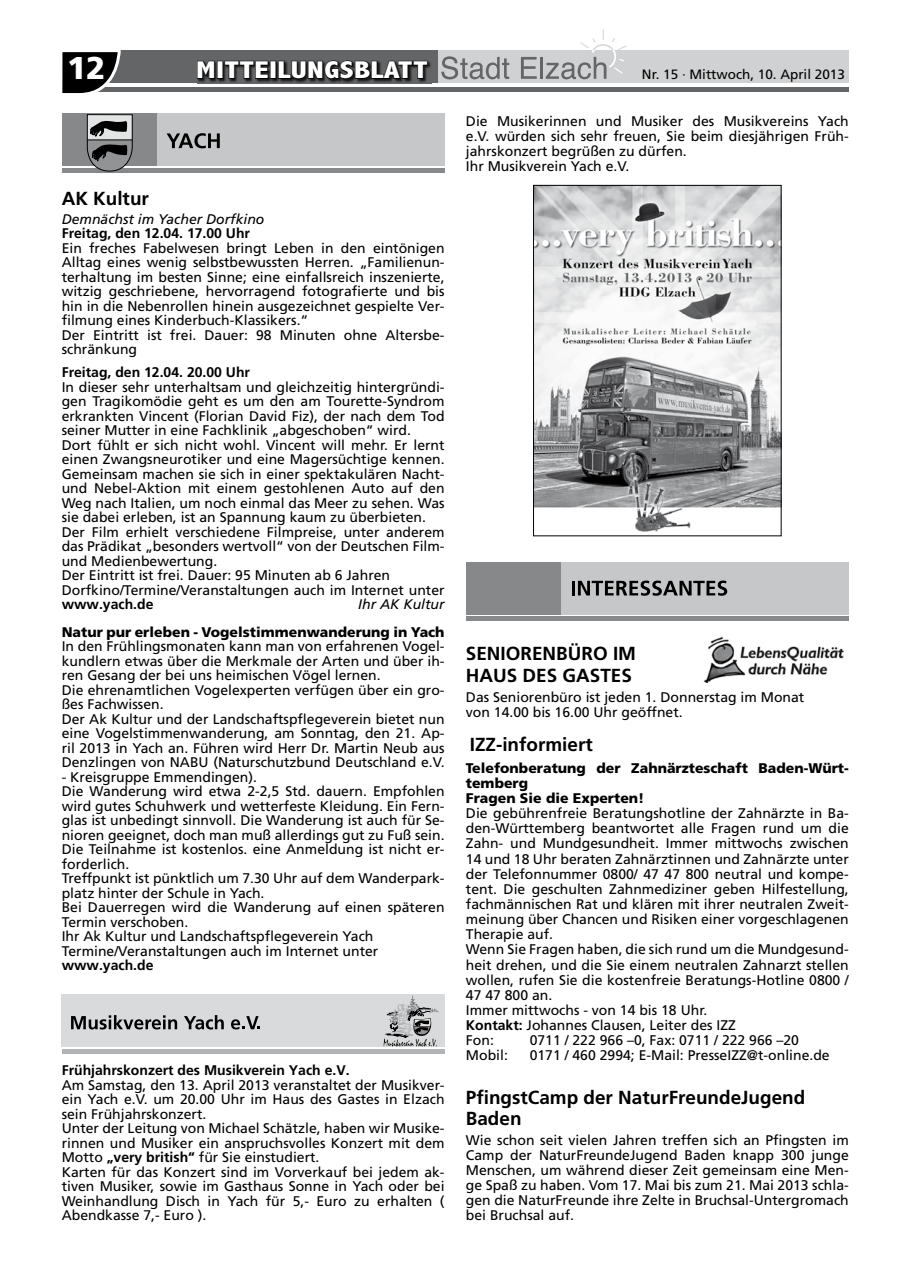
<style>
.page{position:relative;width:902px;height:1280px;background:#fff}
.page>*{position:absolute;margin:0;border:0;box-sizing:border-box;transform-origin:0 0}
.t1{font:900 31.5px "Frutiger";color:#fff}
.t2{font:800 condensed 24.45px "Abadi";letter-spacing:.01em;color:#fff;scale:1.26 1}
.t3{font:700 18.9px/21.8px "Frutiger";color:#000}
.t4{font:13.95px/14.5px "Frutiger";color:#000}
.t5{font:900 13.95px/15.1px "Frutiger";color:#000}
.t6{font:700 13.95px "Frutiger";color:#000}
.t7{font:italic 13.95px "Frutiger";color:#000}
.t8{font:13.5px "Frutiger";color:#000}
.s1{font-weight:700}
</style>
<div class="page">
<div style="left:62px;top:51px;width:786px;height:32px;background:#d0d1d2"></div>
<div style="left:74px;top:51px;width:364px;height:32px;background:#646567"></div>
<hr style="left:62px;top:87px;width:786px;height:4px;background:#646567">
<svg style="left:62px;top:50px;width:60px;height:44px"></svg>
<img style="left:197px;top:60px;width:234px;height:24px">
<svg style="left:197px;top:60px;width:18px;height:19px"></svg>
<div style="left:217px;top:61px;width:6px;height:18px;border:1px solid #000"></div>
<svg style="left:224px;top:60px;width:45px;height:19px"></svg>
<div style="left:270px;top:61px;width:6px;height:18px;border:1px solid #000"></div>
<svg style="left:277px;top:60px;width:151px;height:20px;background:#242425"></svg>
<svg style="left:441px;top:56px;width:68px;height:23px"></svg>
<svg style="left:521px;top:57px;width:15px;height:22px"></svg>
<hr style="left:540px;top:57px;width:3px;height:22px;background:#646567">
<svg style="left:545px;top:29px;width:81px;height:50px"></svg>
<div style="left:62px;top:113px;width:95px;height:52px;background:#87888a"></div>
<div style="left:157px;top:113px;width:287px;height:52px;background:#c6c7c8"></div>
<hr style="left:62px;top:168px;width:382px;height:4px;background:#87888a">
<svg style="left:166px;top:133px;width:54px;height:15px"></svg>
<svg style="left:86px;top:114px;width:47px;height:58px"></svg>
<hr style="left:87px;top:140px;width:45px;height:1px;background:#000">
<div style="left:62px;top:994px;width:16px;height:52px;background:#d9dadb"></div>
<div style="left:78px;top:994px;width:366px;height:52px;background:#d9dadb"></div>
<hr style="left:62px;top:1049px;width:382px;height:4px;background:#b1b3b4">
<svg style="left:71px;top:1015px;width:106px;height:14px"></svg>
<svg style="left:184px;top:1015px;width:40px;height:14px"></svg>
<svg style="left:231px;top:1016px;width:29px;height:13px"></svg>
<svg style="left:383px;top:995px;width:55px;height:51px"></svg>
<img style="left:535px;top:187px;width:244px;height:345px">
<div style="left:533px;top:185px;width:248px;height:351px;border:1px solid #000"></div>
<div style="left:466px;top:562px;width:95px;height:52px;background:#87888a"></div>
<div style="left:561px;top:562px;width:287px;height:52px;background:#c6c7c8"></div>
<hr style="left:466px;top:617px;width:382px;height:4px;background:#87888a">
<hr style="left:572px;top:581px;width:3px;height:14px;background:#000">
<svg style="left:578px;top:580px;width:149px;height:16px"></svg>
<img style="left:703px;top:637px;width:141px;height:46px">
<h1 class="t1" style="left:67px;top:49px;width:40px">12</h1>
<h2 class="t2" style="left:196px;top:57px;width:185px">MITTEILUNGSBLATT</h2>
<p class="t8" style="left:642px;top:66px;width:204px">Nr. 15 · Mittwoch, 10. April 2013</p>
<h3 class="t3" style="left:62px;top:187px;width:89px">AK Kultur</h3>
<p class="t7" style="left:62px;top:211px;width:204px">Demnächst im Yacher Dorfkino</p>
<p class="t6" style="left:62px;top:225px;width:190px">Freitag, den 12.04. 17.00 Uhr</p>
<p class="t4" style="left:62px;top:241px;width:384px">Ein freches Fabelwesen bringt Leben in den eintönigen Alltag eines wenig selbstbewussten Herren. „Familienun&shy;terhaltung im besten Sinne; eine einfallsreich inszenierte, witzig geschriebene, hervorragend fotografierte und bis hin in die Nebenrollen hinein ausgezeichnet gespielte Ver&shy;filmung eines Kinderbuch-Klassikers.“<br>Der Eintritt ist frei. Dauer: 98 Minuten ohne Altersbe&shy;schränkung</p>
<p class="t6" style="left:62px;top:364px;width:190px">Freitag, den 12.04. 20.00 Uhr</p>
<p class="t4" style="left:62px;top:380px;width:384px">In dieser sehr unterhaltsam und gleichzeitig hintergründi&shy;gen Tragikomödie geht es um den am Tourette-Syndrom erkrankten Vincent (Florian David Fiz), der nach dem Tod seiner Mutter in eine Fachklinik „abgeschoben“ wird.<br>Dort fühlt er sich nicht wohl. Vincent will mehr. Er lernt einen Zwangsneurotiker und eine Magersüchtige kennen.<br>Gemeinsam machen sie sich in einer spektakulären Nacht&shy;und Nebel-Aktion mit einem gestohlenen Auto auf den Weg nach Italien, um noch einmal das Meer zu sehen. Was sie dabei erleben, ist an Spannung kaum zu überbieten.<br>Der Film erhielt verschiedene Filmpreise, unter anderem das Prädikat „besonders wertvoll“ von der Deutschen Film&shy;und Medienbewertung.<br>Der Eintritt ist frei. Dauer: 95 Minuten ab 6 Jahren Dorfkino/Termine/Veranstaltungen auch im Internet unter</p>
<p class="t6" style="left:62px;top:596px;width:93px">www.yach.de</p>
<p class="t7" style="left:358px;top:596px;width:88px">Ihr AK Kultur</p>
<p class="t5" style="left:62px;top:624px;width:384px">Natur pur erleben - Vogelstimmenwanderung in Yach</p>
<p class="t4" style="left:62px;top:639px;width:384px">In den Frühlingsmonaten kann man von erfahrenen Vogel&shy;kundlern etwas über die Merkmale der Arten und über ih&shy;ren Gesang der bei uns heimischen Vögel lernen.<br>Die ehrenamtlichen Vogelexperten verfügen über ein gro&shy;ßes Fachwissen.<br>Der Ak Kultur und der Landschaftspflegeverein bietet nun eine Vogelstimmenwanderung, am Sonntag, den 21. Ap&shy;ril 2013 in Yach an. Führen wird Herr Dr. Martin Neub aus Denzlingen von NABU (Naturschutzbund Deutschland e.V.</p>
<p class="t4" style="left:62px;top:769px;width:384px">- Kreisgruppe Emmendingen).<br>Die Wanderung wird etwa 2-2,5 Std. dauern. Empfohlen wird gutes Schuhwerk und wetterfeste Kleidung. Ein Fern&shy;glas ist unbedingt sinnvoll. Die Wanderung ist auch für Se&shy;nioren geeignet, doch man muß allerdings gut zu Fuß sein.<br>Die Teilnahme ist kostenlos. eine Anmeldung ist nicht er&shy;forderlich.<br>Treffpunkt ist pünktlich um 7.30 Uhr auf dem Wanderpark&shy;platz hinter der Schule in Yach.<br>Bei Dauerregen wird die Wanderung auf einen späteren Termin verschoben.<br>Ihr Ak Kultur und Landschaftspflegeverein Yach Termine/Veranstaltungen auch im Internet unter</p>
<p class="t6" style="left:62px;top:957px;width:93px">www.yach.de</p>
<p class="t6" style="left:62px;top:1062px;width:289px">Frühjahrskonzert des Musikverein Yach e.V.</p>
<p class="t4" style="left:62px;top:1078px;width:384px">Am Samstag, den 13. April 2013 veranstaltet der Musikver&shy;ein Yach e.V. um 20.00 Uhr im Haus des Gastes in Elzach sein Frühjahrskonzert.<br>Unter der Leitung von Michael Schätzle, haben wir Musike&shy;rinnen und Musiker ein anspruchsvolles Konzert mit dem Motto <span class="s1">„very british“</span> für Sie einstudiert.<br>Karten für das Konzert sind im Vorverkauf bei jedem ak&shy;tiven Musiker, sowie im Gasthaus Sonne in Yach oder bei Weinhandlung Disch in Yach für 5,- Euro zu erhalten ( Abendkasse 7,- Euro ).</p>
<p class="t4" style="left:466px;top:113px;width:384px;line-height:15.1px">Die Musikerinnen und Musiker des Musikvereins Yach e.V. würden sich sehr freuen, Sie beim diesjährigen Früh&shy;jahrskonzert begrüßen zu dürfen.<br>Ihr Musikverein Yach e.V.</p>
<h3 class="t3" style="left:466px;top:643px;width:172px">SENioRENBÜRo iM<br>HAUS DES GASTES</h3>
<p class="t4" style="left:466px;top:689px;width:340px;line-height:15.1px">Das Seniorenbüro ist jeden 1. Donnerstag im Monat von 14.00 bis 16.00 Uhr geöffnet.</p>
<h3 class="t3" style="left:469px;top:733px;width:124px">izz-informiert</h3>
<p class="t5" style="left:466px;top:760px;width:384px">Telefonberatung der Zahnärzteschaft Baden-Würt&shy;temberg<br>Fragen Sie die Experten!</p>
<p class="t4" style="left:466px;top:806px;width:384px;line-height:15.1px">Die gebührenfreie Beratungshotline der Zahnärzte in Ba&shy;den-Württemberg beantwortet alle Fragen rund um die Zahn- und Mundgesundheit. Immer mittwochs zwischen 14 und 18 Uhr beraten Zahnärztinnen und Zahnärzte unter der Telefonnummer 0800/ 47 47 800 neutral und kompe&shy;tent. Die geschulten Zahnmediziner geben Hilfestellung, fachmännischen Rat und klären mit ihrer neutralen Zweit&shy;meinung über Chancen und Risiken einer vorgeschlagenen Therapie auf.<br>Wenn Sie Fragen haben, die sich rund um die Mundgesund&shy;heit drehen, und die Sie einem neutralen Zahnarzt stellen wollen, rufen Sie die kostenfreie Beratungs-Hotline 0800 / 47 47 800 an.<br>Immer mittwochs - von 14 bis 18 Uhr.<br><span class="s1">Kontakt:</span> Johannes Clausen, Leiter des IZZ<br>Fon:</p>
<p class="t4" style="left:529px;top:1033px;width:271px">0711 / 222 966 –0, Fax: 0711 / 222 966 –20</p>
<p class="t4" style="left:466px;top:1048px;width:43px">Mobil:</p>
<p class="t4" style="left:529px;top:1048px;width:301px">0171 / 460 2994; E-Mail: PresseIZZ@t-online.de</p>
<h3 class="t3" style="left:466px;top:1086px;width:341px">pfingstcamp der NaturFreundeJugend<br>Baden</h3>
<p class="t4" style="left:466px;top:1132px;width:384px;line-height:15.1px;text-align:justify">Wie schon seit vielen Jahren treffen sich an Pfingsten im Camp der NaturFreundeJugend Baden knapp 300 junge Menschen, um während dieser Zeit gemeinsam eine Men&shy;ge Spaß zu haben. Vom 17. Mai bis zum 21. Mai 2013 schla&shy;gen die NaturFreunde ihre Zelte in Bruchsal-Untergromach bei Bruchsal auf.</p>
</div>
